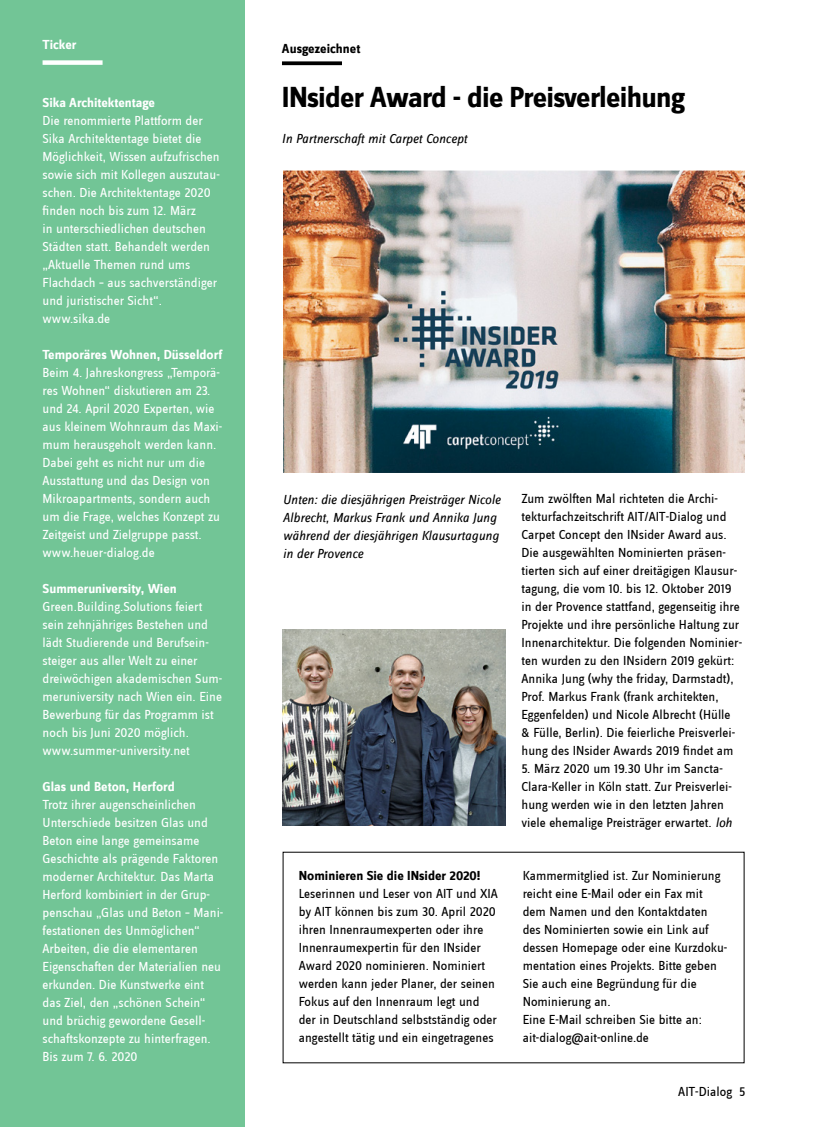
<style>
.page{position:relative;width:830px;height:1127px;background:#fff}
.page>*{position:absolute;margin:0;border:0;box-sizing:border-box;transform-origin:0 0}
.t1{font:700 30px "Zine Sans Dis";letter-spacing:-.025em;color:#000}
.t2{font:13.5px/18px "Zine Sans Dis";color:#fff}
.t3{font:13.5px/18px "Zine Sans Dis";color:#000}
.t4{font:italic 13.5px/18px "Zine Sans Dis";color:#000}
.t5{font:700 13.5px "Zine Sans Dis";color:#fff}
.t6{font:700 13.5px "Zine Sans Dis";color:#000}
.s1{font-style:italic}
</style>
<div class="page">
<div style="left:0;top:0;width:244px;height:1127px;background:#72c596"></div>
<div style="left:43px;top:60px;width:59px;height:5px;background:#fff"></div>
<img style="left:282px;top:629px;width:223px;height:196px">
<svg style="left:282px;top:61px;width:60px;height:4px"></svg>
<img style="left:283px;top:171px;width:461px;height:301px">
<p class="t5" style="left:43px;top:38px;width:36px">Ticker</p>
<p class="t5" style="left:43px;top:96px;width:114px">Sika Architektentage</p>
<p class="t2" style="left:43px;top:112px;width:179px">Die renommierte Plattform der<br>Sika Architektentage bietet die<br>Möglichkeit, Wissen aufzufrischen sowie sich mit Kollegen auszutau&shy;schen. Die Architektentage 2020 finden noch bis zum 12. März<br>in unterschiedlichen deutschen<br>Städten statt. Behandelt werden „Aktuelle Themen rund ums<br>Flachdach – aus sachverständiger und juristischer Sicht“. www.sika.de</p>
<p class="t5" style="left:43px;top:348px;width:181px">Temporäres Wohnen, Düsseldorf</p>
<p class="t2" style="left:43px;top:364px;width:181px">Beim 4. Jahreskongress „Temporä&shy;res Wohnen“ diskutieren am 23. und 24. April 2020 Experten, wie aus kleinem Wohnraum das Maxi&shy;mum herausgeholt werden kann.<br>Dabei geht es nicht nur um die<br>Ausstattung und das Design von<br>Mikroapartments, sondern auch um die Frage, welches Konzept zu<br>Zeitgeist und Zielgruppe passt. www.heuer-dialog.de</p>
<p class="t5" style="left:43px;top:582px;width:136px">Summeruniversity, Wien</p>
<p class="t2" style="left:43px;top:598px;width:181px">Green.Building.Solutions feiert sein zehnjähriges Bestehen und lädt Studierende und Berufsein&shy;steiger aus aller Welt zu einer dreiwöchigen akademischen Sum&shy;meruniversity nach Wien ein. Eine<br>Bewerbung für das Programm ist noch bis Juni 2020 möglich. www.summer-university.net</p>
<p class="t5" style="left:43px;top:780px;width:134px">Glas und Beton, Herford</p>
<p class="t2" style="left:43px;top:796px;width:182px">Trotz ihrer augenscheinlichen<br>Unterschiede besitzen Glas und<br>Beton eine lange gemeinsame<br>Geschichte als prägende Faktoren moderner Architektur. Das Marta<br>Herford kombiniert in der Grup&shy;penschau „Glas und Beton – Mani&shy;festationen des Unmöglichen“<br>Arbeiten, die die elementaren<br>Eigenschaften der Materialien neu erkunden. Die Kunstwerke eint das Ziel, den „schönen Schein“ und brüchig gewordene Gesell&shy;schaftskonzepte zu hinterfragen.<br>Bis zum 7. 6. 2020</p>
<p class="t6" style="left:282px;top:42px;width:80px">Ausgezeichnet</p>
<h1 class="t1" style="left:282px;top:82px;width:404px">INsider Award - die Preisverleihung</h1>
<p class="t4" style="left:282px;top:130px;width:187px">In Partnerschaft mit Carpet Concept</p>
<p class="t4" style="left:283px;top:491px;width:219px">Unten: die diesjährigen Preisträger Nicole Albrecht, Markus Frank und Annika Jung während der diesjährigen Klausurtagung in der Provence</p>
<p class="t6" style="left:298px;top:869px;width:183px">Nominieren Sie die INsider 2020!</p>
<p class="t3" style="left:298px;top:885px;width:200px">Leserinnen und Leser von AIT und XIA by AIT können bis zum 30. April 2020 ihren Innenraumexperten oder ihre Innenraumexpertin für den INsider Award 2020 nominieren. Nominiert werden kann jeder Planer, der seinen Fokus auf den Innenraum legt und der in Deutschland selbstständig oder angestellt tätig und ein eingetragenes</p>
<p class="t3" style="left:521px;top:490px;width:222px">Zum zwölften Mal richteten die Archi&shy;tekturfachzeitschrift AIT/AIT-Dialog und Carpet Concept den INsider Award aus.<br>Die ausgewählten Nominierten präsen&shy;tierten sich auf einer dreitägigen Klausur&shy;tagung, die vom 10. bis 12. Oktober 2019 in der Provence stattfand, gegenseitig ihre Projekte und ihre persönliche Haltung zur Innenarchitektur. Die folgenden Nominier&shy;ten wurden zu den INsidern 2019 gekürt:<br>Annika Jung (why the friday, Darmstadt), Prof. Markus Frank (frank architekten, Eggenfelden) und Nicole Albrecht (Hülle &amp; Fülle, Berlin). Die feierliche Preisverlei&shy;hung des INsider Awards 2019 findet am</p>
<p class="t3" style="left:521px;top:760px;width:212px">5. März 2020 um 19.30 Uhr im Sancta-Clara-Keller in Köln statt. Zur Preisverlei&shy;hung werden wie in den letzten Jahren viele ehemalige Preisträger erwartet. <span class="s1">loh</span></p>
<p class="t3" style="left:522px;top:867px;width:206px">Kammermitglied ist. Zur Nominierung reicht eine E-Mail oder ein Fax mit dem Namen und den Kontaktdaten des Nominierten sowie ein Link auf dessen Homepage oder eine Kurzdoku&shy;mentation eines Projekts. Bitte geben<br>Sie auch eine Begründung für die<br>Nominierung an.<br>Eine E-Mail schreiben Sie bitte an: ait-dialog@ait-online.de</p>
<p class="t3" style="left:678px;top:1082px;width:68px">AIT-Dialog 5</p>
</div>
